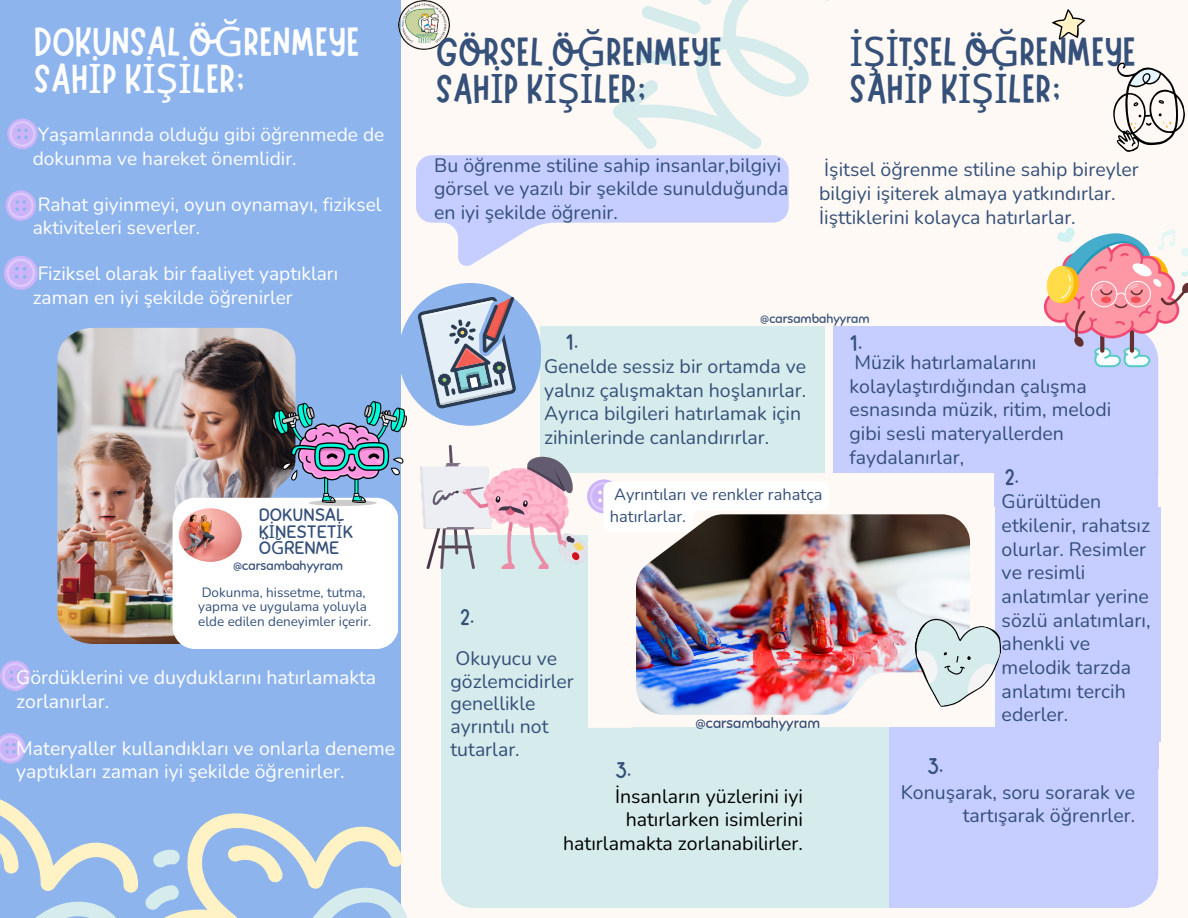
<style>
.page{position:relative;width:1188px;height:918px;background:#fef9f4}
.page>*{position:absolute;margin:0;border:0;box-sizing:border-box;transform-origin:0 0}
.t1{font:40.8px/37px "Marykate";color:#355079}
.t2{font:40.65px/36.9px "Marykate";color:#fff}
.t3{font:40.65px/36.9px "Marykate";color:#355079}
.t4{font:22.5px "Marykate";color:#355079}
.t5{font:19.5px/23.7px "Nunito";color:#355079}
.t6{font:19.5px/23.7px "Nunito";color:#fff}
.t7{font:19.5px/23.7px "Nunito";color:#000;text-align:right}
.t8{font:19.2px/23.2px "Nunito";color:#fff}
.t9{font:18px/16.5px "Sniglet";color:#355079}
.t10{font:16.35px/21.9px "Nunito";color:#355079}
.t11{font:14.4px "Sniglet";color:#355079}
.t12{font:13.5px/14.5px "Nunito";color:#355079}
.t13{font:12.75px "Sniglet";color:#355079}
.t14{font:12.6px "Sniglet";color:#355079}
.s1{font-family:"Noto Sans"}
</style>
<div class="page">
<div style="left:1012px;top:327px;width:146px;height:180px;background:#c5ceff;border-radius:34px"></div>
<div style="left:834px;top:327px;width:234px;height:146px;background:#c5ceff"></div>
<div style="left:541px;top:327px;width:284px;height:146px;background:#d6ecec"></div>
<div style="left:995px;top:507px;width:165px;height:235px;background:#c5ceff"></div>
<div style="left:995px;top:466px;width:163px;height:41px;background:#c5ceff"></div>
<div style="left:399px;top:283px;width:142px;height:143px;background:#8eb4ed;border-radius:50%"></div>
<div style="left:1012px;top:728px;width:146px;height:41px;background:#c5ceff"></div>
<div style="left:1012px;top:738px;width:146px;height:170px;background:#c5ceff;border-radius:34px"></div>
<div style="left:885px;top:728px;width:208px;height:180px;background:#c5ceff"></div>
<div style="left:441px;top:535px;width:146px;height:251px;background:#d6ecec"></div>
<div style="left:448px;top:728px;width:253px;height:180px;background:#d6ecec;border-radius:34px"></div>
<div style="left:632px;top:728px;width:256px;height:180px;background:#d6ecec"></div>
<div style="left:441px;top:738px;width:154px;height:170px;background:#d6ecec;border-radius:34px"></div>
<div style="left:0;top:0;width:401px;height:918px;background:#8eb4ed"></div>
<img style="left:57px;top:328px;width:239px;height:316px">
<div style="left:173px;top:498px;width:225px;height:151px;background:#fff"></div>
<img style="left:179px;top:508px;width:63px;height:54px;border-radius:50%">
<img style="left:636px;top:514px;width:334px;height:201px">
<svg style="left:900px;top:609px;width:101px;height:106px"></svg>
<svg style="left:1113px;top:62px;width:72px;height:90px"></svg>
<svg style="left:1051px;top:9px;width:34px;height:31px"></svg>
<svg style="left:416px;top:0;width:413px;height:266px"></svg>
<img style="left:398px;top:0;width:51px;height:50px">
<svg style="left:0;top:661px;width:30px;height:30px"></svg>
<svg style="left:6px;top:190px;width:30px;height:31px"></svg>
<svg style="left:0;top:733px;width:407px;height:185px"></svg>
<svg style="left:7px;top:119px;width:31px;height:30px"></svg>
<svg style="left:4px;top:256px;width:34px;height:34px"></svg>
<img style="left:272px;top:402px;width:134px;height:103px">
<svg style="left:1044px;top:228px;width:144px;height:139px"></svg>
<img style="left:421px;top:446px;width:166px;height:123px">
<svg style="left:417px;top:296px;width:99px;height:113px"></svg>
<svg style="left:587px;top:479px;width:242px;height:53px"></svg>
<p class="t2" style="left:34px;top:20px;width:327px">DOKUNSAL Ö<span class="s1">Ğ</span>RENMEYE<br>SAH<span class="s1">İ</span>P K<span class="s1">İŞİ</span>LER;</p>
<h4 class="t8" style="left:33px;top:123px;width:353px">Yaşamlarında olduğu gibi öğrenmede de dokunma ve hareket önemlidir.</h4>
<h4 class="t8" style="left:33px;top:193px;width:350px">Rahat giyinmeyi, oyun oynamayı, fiziksel aktiviteleri severler.</h4>
<p class="t8" style="left:33px;top:263px;width:307px">Fiziksel olarak bir faaliyet yaptıkları zaman en iyi şekilde öğrenirler</p>
<h4 class="t9" style="left:259px;top:507px;width:96px">DOKUNSAL<br>K<span class="s1">İ</span>NESTET<span class="s1">İ</span>K<br>Ö<span class="s1">Ğ</span>RENME</h4>
<p class="t13" style="left:233px;top:558px;width:111px">@carsambahyyram</p>
<p class="t12" style="left:198px;top:585px;width:175px">Dokunma, hissetme, tutma, yapma ve uygulama yoluyla elde edilen deneyimler içerir.</p>
<h2 class="t6" style="left:16px;top:666px;width:362px">Gördüklerini ve duyduklarını hatırlamakta zorlanırlar.</h2>
<h2 class="t6" style="left:16px;top:737px;width:381px">Materyaller kullandıkları ve onlarla deneme yaptıkları zaman iyi şekilde öğrenirler.</h2>
<h2 class="t3" style="left:436px;top:30px;width:288px">GÖRSEL Ö<span class="s1">Ğ</span>RENMEYE<br>SAH<span class="s1">İ</span>P K<span class="s1">İŞİ</span>LER;</h2>
<p class="t5" style="left:434px;top:154px;width:356px">Bu öğrenme stiline sahip insanlar,bilgiyi görsel ve yazılı bir şekilde sunulduğunda en iyi şekilde öğrenir.</p>
<h1 class="t1" style="left:849px;top:29px;width:288px"><span class="s1">İŞİ</span>TSEL Ö<span class="s1">Ğ</span>RENMEYE<br>SAH<span class="s1">İ</span>P K<span class="s1">İŞİ</span>LER;</h1>
<h4 class="t5" style="left:819px;top:158px;width:321px">İşitsel öğrenme stiline sahip bireyler bilgiyi işiterek almaya yatkındırlar.<br>İişttiklerini kolayca hatırlarlar.</h4>
<h2 class="t14" style="left:760px;top:311px;width:111px">@carsambahyyram</h2>
<p class="t4" style="left:565px;top:328px;width:15px">1.</p>
<p class="t4" style="left:849px;top:329px;width:15px">1.</p>
<h6 class="t5" style="left:544px;top:355px;width:264px">Genelde sessiz bir ortamda ve yalnız çalışmaktan hoşlanırlar.<br>Ayrıca bilgileri hatırlamak için zihinlerinde canlandırırlar.</h6>
<p class="t4" style="left:460px;top:602px;width:16px">2.</p>
<h4 class="t5" style="left:450px;top:647px;width:125px;line-height:22.6px">Okuyucu ve gözlemcidirler genellikle ayrıntılı not tutarlar.</h4>
<p class="t10" style="left:610px;top:484px;width:214px">Ayrıntıları ve renkler rahatça hatırlarlar.</p>
<h4 class="t4" style="left:615px;top:755px;width:18px">3.</h4>
<p class="t11" style="left:695px;top:714px;width:126px">@carsambahyyram</p>
<p class="t7" style="left:563px;top:784px;width:241px">İnsanların yüzlerini iyi hatırlarken isimlerini hatırlamakta zorlanabilirler.</p>
<h3 class="t5" style="left:849px;top:351px;width:261px">Müzik hatırlamalarını kolaylaştırdığından çalışma esnasında müzik, ritim, melodi gibi sesli materyallerden faydalanırlar,</h3>
<p class="t4" style="left:1005px;top:462px;width:16px">2.</p>
<p class="t5" style="left:1002px;top:490px;width:150px">Gürültüden etkilenir, rahatsız olurlar. Resimler ve resimli anlatımlar yerine sözlü anlatımları, ahenkli ve melodik tarzda anlatımı tercih ederler.</p>
<p class="t4" style="left:927px;top:751px;width:18px">3.</p>
<p class="t5" style="left:901px;top:780px;width:236px;text-align:right">Konuşarak, soru sorarak ve tartışarak öğrenrler.</p>
</div>
